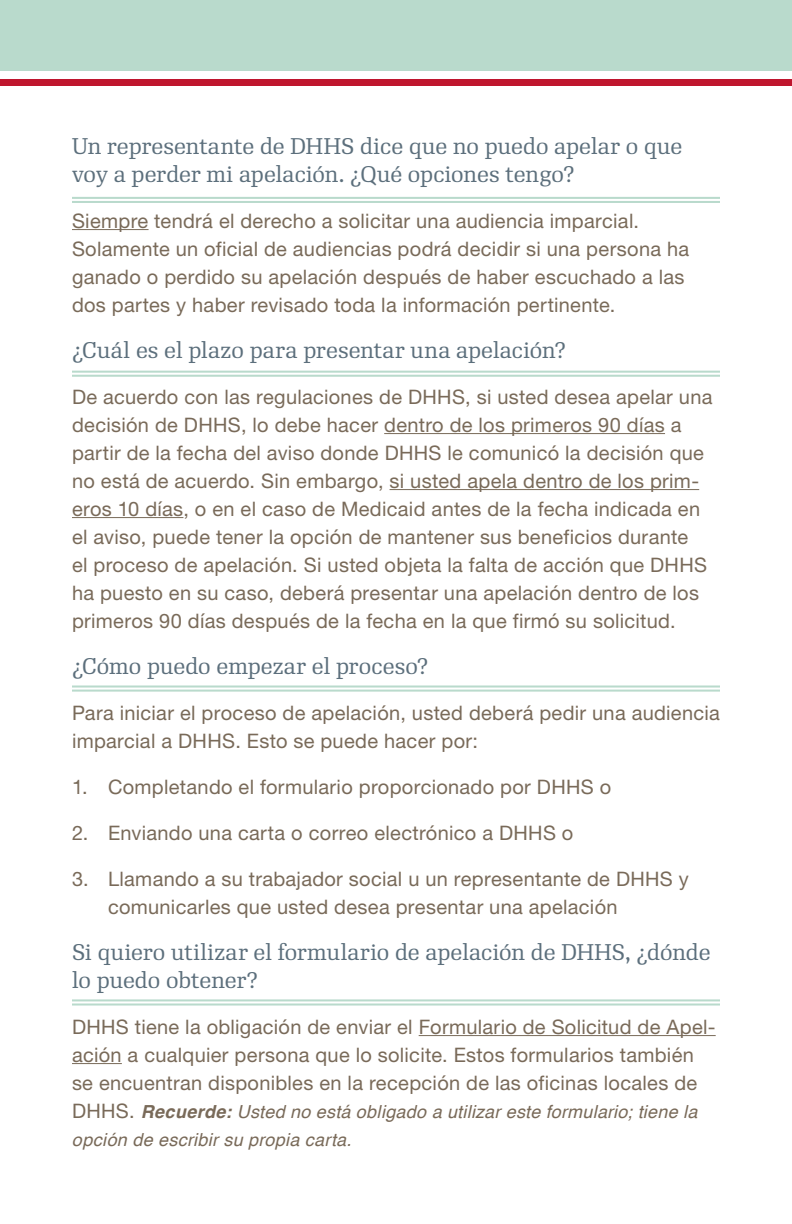
<style>
.page{position:relative;width:792px;height:1224px;background:#fff}
.page>*{position:absolute;margin:0;border:0;box-sizing:border-box;transform-origin:0 0}
.t1{font:22px/28px "Re Public Std";color:#5c6f7c}
.t2{font:20px/28px "Helvetica Neue";letter-spacing:.015em;color:#796a59}
.t3{font:italic 18px/28px "Helvetica";letter-spacing:.015em;color:#796a59}
.s1{font-family:"Helvetica Neue";font-style:normal;font-size:20px}
.s2{font-weight:700}
</style>
<div class="page">
<div style="left:0;top:0;width:792px;height:71px;background:#b9dacc"></div>
<div style="left:0;top:80px;width:792px;height:6px;background:#bf162e"></div>
<hr style="left:72px;top:229px;width:77px;height:1px;background:#796a59">
<hr style="left:384px;top:433px;width:281px;height:1px;background:#796a59">
<hr style="left:390px;top:489px;width:309px;height:1px;background:#796a59">
<hr style="left:72px;top:517px;width:111px;height:1px;background:#796a59">
<hr style="left:419px;top:1035px;width:297px;height:1px;background:#796a59">
<hr style="left:72px;top:1063px;width:50px;height:1px;background:#796a59">
<hr style="left:72px;top:197px;width:648px;height:2px;background:#b9dacc">
<hr style="left:72px;top:201px;width:648px;height:2px;background:#b9dacc">
<hr style="left:72px;top:371px;width:648px;height:2px;background:#b9dacc">
<hr style="left:72px;top:375px;width:648px;height:2px;background:#b9dacc">
<hr style="left:72px;top:999px;width:648px;height:2px;background:#b9dacc">
<hr style="left:72px;top:1003px;width:648px;height:3px;background:#b9dacc">
<hr style="left:72px;top:686px;width:648px;height:2px;background:#b9dacc">
<hr style="left:72px;top:690px;width:648px;height:2px;background:#b9dacc">
<p class="t1" style="left:72px;top:132px;width:612px">Un representante de DHHS dice que no puedo apelar o que voy a perder mi apelación. ¿Qué opciones tengo?</p>
<p class="t2" style="left:72px;top:206px;width:619px">Siempre tendrá el derecho a solicitar una audiencia imparcial.<br>Solamente un oficial de audiencias podrá decidir si una persona ha ganado o perdido su apelación después de haber escuchado a las dos partes y haber revisado toda la información pertinente.</p>
<p class="t1" style="left:72px;top:336px;width:496px">¿Cuál es el plazo para presentar una apelación?</p>
<p class="t2" style="left:72px;top:382px;width:642px">De acuerdo con las regulaciones de DHHS, si usted desea apelar una decisión de DHHS, lo debe hacer dentro de los primeros 90 días a partir de la fecha del aviso donde DHHS le comunicó la decisión que no está de acuerdo. Sin embargo, si usted apela dentro de los prim&shy;eros 10 días, o en el caso de Medicaid antes de la fecha indicada en el aviso, puede tener la opción de mantener sus beneficios durante<br>el proceso de apelación. Si usted objeta la falta de acción que DHHS ha puesto en su caso, deberá presentar una apelación dentro de los primeros 90 días después de la fecha en la que firmó su solicitud.</p>
<p class="t1" style="left:72px;top:652px;width:358px">¿Cómo puedo empezar el proceso?</p>
<p class="t2" style="left:72px;top:698px;width:650px">Para iniciar el proceso de apelación, usted deberá pedir una audiencia imparcial a DHHS. Esto se puede hacer por:</p>
<p class="t2" style="left:72px;top:772px;width:541px">1. Completando el formulario proporcionado por DHHS o</p>
<p class="t2" style="left:72px;top:818px;width:503px">2. Enviando una carta o correo electrónico a DHHS o</p>
<p class="t2" style="left:108px;top:864px;width:582px;text-indent:-36px">3. Llamando a su trabajador social u un representante de DHHS y comunicarles que usted desea presentar una apelación</p>
<p class="t1" style="left:72px;top:938px;width:640px">Si quiero utilizar el formulario de apelación de DHHS, ¿dónde lo puedo obtener?</p>
<p class="t2" style="left:72px;top:1012px;width:645px">DHHS tiene la obligación de enviar el Formulario de Solicitud de Apel&shy;ación a cualquier persona que lo solicite. Estos formularios también se encuentran disponibles en la recepción de las oficinas locales de</p>
<p class="t3" style="left:72px;top:1098px;width:627px"><span class="s1">DHHS.</span> <span class="s2">Recuerde:</span> Usted no está obligado a utilizar este formulario; tiene la opción de escribir su propia carta.</p>
</div>
